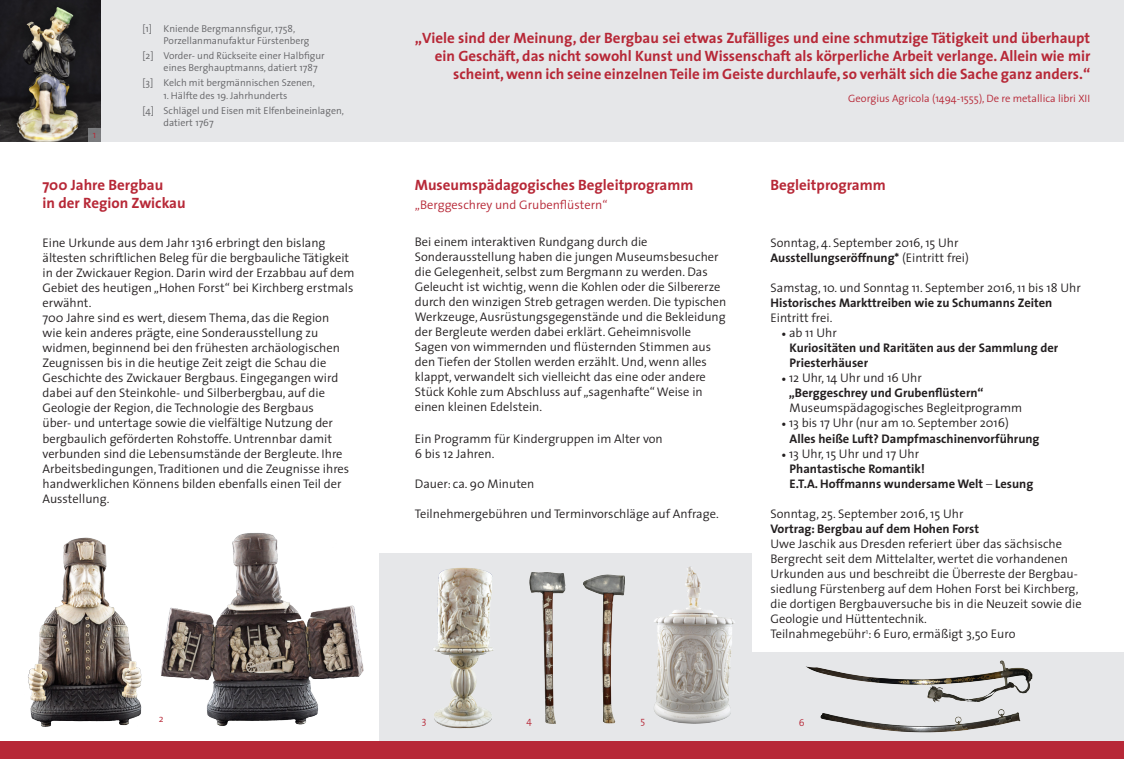
<style>
.page{position:relative;width:1124px;height:759px;background:#fff}
.page>*{position:absolute;margin:0;border:0;box-sizing:border-box;transform-origin:0 0}
.t1{font:700 15px/18px "The Sans";color:#b72837;text-align:right}
.t2{font:300 12.5px/15px "The Sans";color:#231f20}
.t3{font:700 12.5px/15px "The Sans";color:#231f20}
.t4{font:300 12.5px "The Sans";color:#b72837}
.t5{font:300 10.75px "The Sans";color:#b72837}
.t6{font:300 10px/12px "The Sans";color:#636366}
.t7{font:300 10px "The Sans";color:#b72837}
.s1{font-weight:300}
.s2{font-family:"Minion Pro";font-weight:400}
.s3{font-weight:700}
</style>
<div class="page">
<div style="left:379px;top:553px;width:372px;height:110px;background:#e6e7e9"></div>
<div style="left:379px;top:652px;width:744px;height:106px;background:#e6e7e9"></div>
<div style="left:0;top:0;width:1123px;height:142px;background:#e6e7e9"></div>
<div style="left:0;top:741px;width:1123px;height:17px;background:#b72837"></div>
<img style="left:28px;top:537px;width:114px;height:188px">
<img style="left:529px;top:572px;width:37px;height:152px">
<img style="left:583px;top:574px;width:42px;height:150px">
<img style="left:806px;top:660px;width:227px;height:73px">
<img style="left:161px;top:533px;width:203px;height:193px">
<img style="left:433px;top:567px;width:60px;height:162px">
<img style="left:654px;top:566px;width:81px;height:158px">
<img style="left:0;top:0;width:101px;height:142px">
<div style="left:88px;top:129px;width:13px;height:13px;background:#7a7b7e"></div>
<p class="t7" style="left:93px;top:128px;width:5px">1</p>
<p class="t6" style="left:164px;top:23px;width:147px;text-indent:-21px">[1] Kniende Bergmannsfigur, 1758,<br>Porzellanmanufaktur Fürstenberg</p>
<p class="t6" style="left:164px;top:50px;width:163px;text-indent:-21px">[2] Vorder- und Rückseite einer Halbfigur eines Berghauptmanns, datiert 1787</p>
<p class="t6" style="left:142px;top:77px;width:174px">[3] Kelch mit bergmännischen Szenen,</p>
<p class="t6" style="left:164px;top:89px;width:125px">1. Hälfte des 19. Jahrhunderts</p>
<p class="t6" style="left:142px;top:104px;width:203px">[4] Schlägel und Eisen mit Elfenbeineinlagen,</p>
<p class="t6" style="left:164px;top:116px;width:51px">datiert 1767</p>
<p class="t1" style="left:43px;top:175px;width:122px">700 Jahre Bergbau</p>
<p class="t1" style="left:43px;top:193px;width:145px">in der Region Zwickau</p>
<p class="t2" style="left:43px;top:235px;width:313px">Eine Urkunde aus dem Jahr 1316 erbringt den bislang ältesten schriftlichen Beleg für die bergbauliche Tätigkeit in der Zwickauer Region. Darin wird der Erzabbau auf dem Gebiet des heutigen „Hohen Forst“ bei Kirchberg erstmals erwähnt.</p>
<p class="t2" style="left:43px;top:310px;width:308px">700 Jahre sind es wert, diesem Thema, das die Region wie kein anderes prägte, eine Sonderausstellung zu widmen, beginnend bei den frühesten archäologischen Zeugnissen bis in die heutige Zeit zeigt die Schau die Geschichte des Zwickauer Bergbaus. Eingegangen wird dabei auf den Steinkohle- und Silberbergbau, auf die Geologie der Region, die Technologie des Bergbaus<br>über- und untertage sowie die vielfältige Nutzung der bergbaulich geförderten Rohstoffe. Untrennbar damit verbunden sind die Lebensumstände der Bergleute. Ihre Arbeitsbedingungen, Traditionen und die Zeugnisse ihres handwerklichen Könnens bilden ebenfalls einen Teil der Ausstellung.</p>
<p class="t1" style="left:415px;top:28px;width:677px">„Viele sind der Meinung, der Bergbau sei etwas Zufälliges und eine schmutzige Tätigkeit und überhaupt ein Geschäft, das nicht sowohl Kunst und Wissenschaft als körperliche Arbeit verlange. Allein wie mir scheint, wenn ich seine einzelnen Teile im Geiste durchlaufe, so verhält sich die Sache ganz anders.“</p>
<p class="t5" style="left:848px;top:92px;width:244px">Georgius Agricola (1494-1555), De re metallica libri XII</p>
<p class="t1" style="left:415px;top:175px;width:280px">Museumspädagogisches Begleitprogramm</p>
<p class="t4" style="left:415px;top:196px;width:194px">„Berggeschrey und Grubenflüstern“</p>
<p class="t2" style="left:415px;top:234px;width:313px">Bei einem interaktiven Rundgang durch die Sonderausstellung haben die jungen Museumsbesucher die Gelegenheit, selbst zum Bergmann zu werden. Das Geleucht ist wichtig, wenn die Kohlen oder die Silbererze durch den winzigen Streb getragen werden. Die typischen Werkzeuge, Ausrüstungsgegenstände und die Bekleidung der Bergleute werden dabei erklärt. Geheimnisvolle Sagen von wimmernden und flüsternden Stimmen aus den Tiefen der Stollen werden erzählt. Und, wenn alles klappt, verwandelt sich vielleicht das eine oder andere Stück Kohle zum Abschluss auf „sagenhafte“ Weise in einen kleinen Edelstein.</p>
<p class="t2" style="left:415px;top:430px;width:249px">Ein Programm für Kindergruppen im Alter von<br>6 bis 12 Jahren.</p>
<p class="t2" style="left:415px;top:475px;width:121px">Dauer: ca. 90 Minuten</p>
<p class="t2" style="left:415px;top:505px;width:305px">Teilnehmergebühren und Terminvorschläge auf Anfrage.</p>
<p class="t1" style="left:770px;top:175px;width:117px">Begleitprogramm</p>
<p class="t2" style="left:770px;top:235px;width:189px">Sonntag, 4. September 2016, 15 Uhr</p>
<p class="t3" style="left:770px;top:250px;width:200px">Ausstellungseröffnung* <span class="s1">(Eintritt frei)</span></p>
<p class="t2" style="left:770px;top:280px;width:312px">Samstag, 10. und Sonntag 11. September 2016, 11 bis 18 Uhr</p>
<p class="t3" style="left:770px;top:295px;width:283px">Historisches Markttreiben wie zu Schumanns Zeiten</p>
<p class="t2" style="left:770px;top:310px;width:63px">Eintritt frei.</p>
<p class="t2" style="left:781px;top:325px;width:57px"><span class="s2">•</span> ab 11 Uhr</p>
<p class="t3" style="left:789px;top:340px;width:270px">Kuriositäten und Raritäten aus der Sammlung der<br>Priesterhäuser</p>
<p class="t2" style="left:781px;top:370px;width:142px"><span class="s2">•</span> 12 Uhr, 14 Uhr und 16 Uhr</p>
<p class="t2" style="left:788px;top:385px;width:235px"><span class="s3">„Berggeschrey und Grubenflüstern“<br></span>Museumspädagogisches Begleitprogramm</p>
<p class="t2" style="left:781px;top:415px;width:229px"><span class="s2">•</span> 13 bis 17 Uhr (nur am 10. September 2016)</p>
<p class="t3" style="left:789px;top:430px;width:251px">Alles heiße Luft? Dampfmaschinenvorführung</p>
<p class="t2" style="left:781px;top:445px;width:139px"><span class="s2">•</span> 13 Uhr, 15 Uhr und 17 Uhr</p>
<p class="t3" style="left:789px;top:460px;width:245px">Phantastische Romantik!<br>E.T.A. Hoffmanns wundersame Welt <span class="s1">–</span> Lesung</p>
<p class="t2" style="left:770px;top:505px;width:194px">Sonntag, 25. September 2016, 15 Uhr</p>
<p class="t3" style="left:770px;top:520px;width:210px">Vortrag: Bergbau auf dem Hohen Forst</p>
<p class="t2" style="left:770px;top:535px;width:313px">Uwe Jaschik aus Dresden referiert über das sächsische Bergrecht seit dem Mittelalter, wertet die vorhandenen Urkunden aus und beschreibt die Überreste der Bergbau&shy;siedlung Fürstenberg auf dem Hohen Forst bei Kirchberg, die dortigen Bergbauversuche bis in die Neuzeit sowie die Geologie und Hüttentechnik.</p>
<p class="t2" style="left:770px;top:625px;width:246px">Teilnahmegebühr<sup>1</sup>: 6 Euro, ermäßigt 3,50 Euro</p>
<p class="t7" style="left:159px;top:712px;width:6px">2</p>
<p class="t7" style="left:422px;top:714px;width:6px">3</p>
<p class="t7" style="left:526px;top:713px;width:7px">4</p>
<p class="t7" style="left:640px;top:714px;width:6px">5</p>
<p class="t7" style="left:798px;top:715px;width:7px">6</p>
</div>
